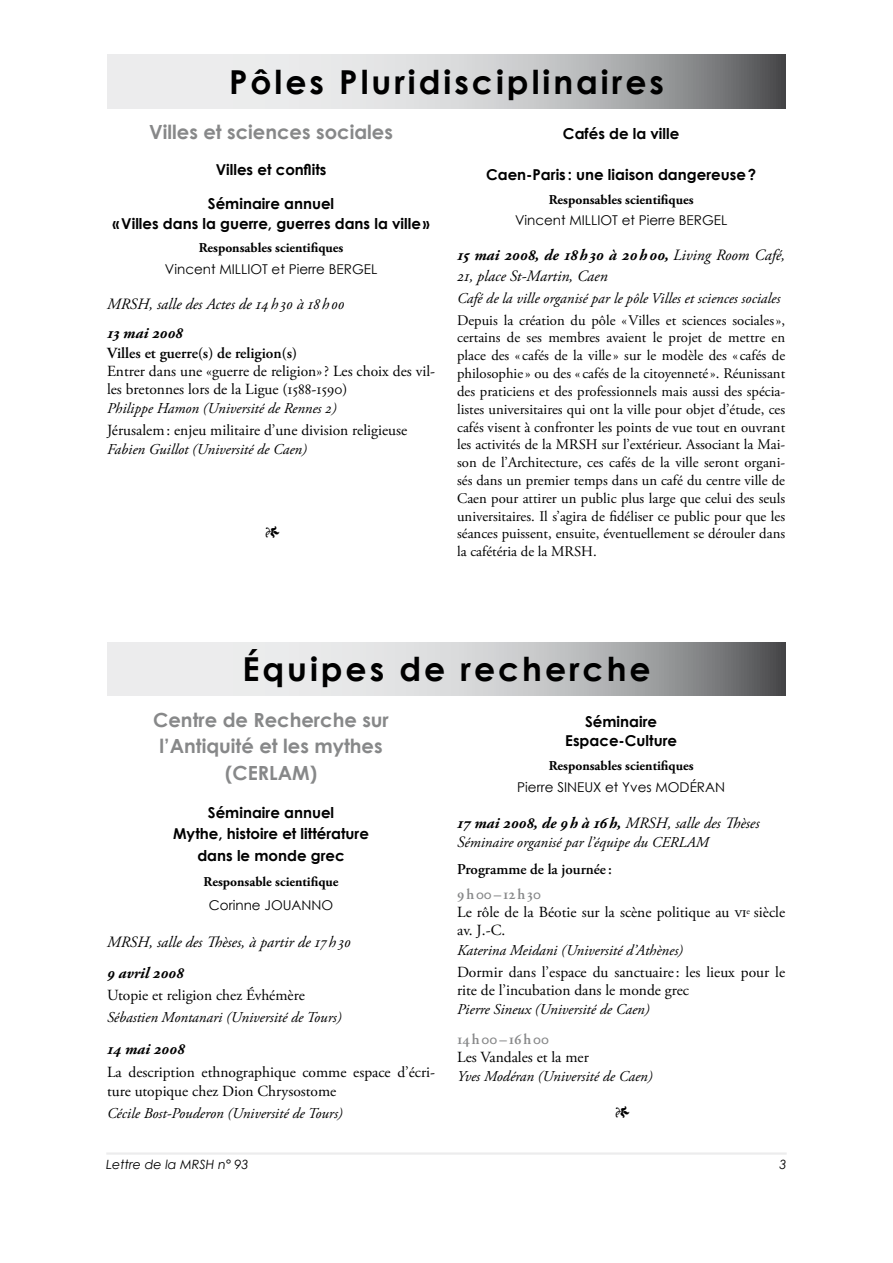
<style>
.page{position:relative;width:893px;height:1263px;background:#fff}
.page>*{position:absolute;margin:0;border:0;box-sizing:border-box;transform-origin:0 0}
.t1{font:700 33px "Century Gothic";letter-spacing:.09em;color:#000}
.t2{font:700 19.5px/26.5px "Century Gothic";color:#878889;text-align:center}
.t3{font:italic 18px "Adobe Garamond Pro";color:#000}
.t4{font:italic 15.75px/20.2px "Adobe Garamond Pro";color:#000}
.t5{font:italic 700 15.75px "Adobe Garamond Pro";color:#000}
.t6{font:15.45px/18px "Adobe Garamond Pro";color:#000}
.t7{font:600 15.45px "Adobe Garamond Pro";color:#000}
.t8{font:italic 15px/27px "Adobe Garamond Pro";color:#000}
.t9{font:700 15px/21.1px "Century Gothic";color:#000;text-align:center}
.t10{font:600 15px "Adobe Garamond Pro";letter-spacing:.065em;color:#878889}
.t11{font:600 15px "Adobe Garamond Pro";letter-spacing:.125em;color:#878889}
.t12{font:14.7px/17.9px "Adobe Garamond Pro";color:#000;text-align:justify}
.t13{font:700 13.5px "Adobe Garamond Pro";color:#000}
.t14{font:13.5px "Century Gothic";color:#000}
.t15{font:italic 12.75px "Century Gothic";color:#000}
.s1{font-weight:700}
.s2{font-weight:400}
.s3{font-size:15.75px}
.s4{font-weight:600;font-style:normal}
</style>
<div class="page">
<hr style="left:106px;top:1152px;width:681px;height:3px;background:#ececed">
<svg style="left:107px;top:55px;width:679px;height:54px;background:#c5c6c7"></svg>
<svg style="left:107px;top:642px;width:679px;height:54px;background:#c5c6c7"></svg>
<h1 class="t1" style="left:229px;top:57px;width:436px">Pôles Pluridisciplinaires</h1>
<h2 class="t2" style="left:149px;top:118px;width:245px">Villes et sciences sociales</h2>
<p class="t9" style="left:216px;top:159px;width:112px">Villes et conflits</p>
<p class="t9" style="left:112px;top:194px;width:319px;line-height:19.2px">Séminaire annuel<br>« Villes dans la guerre, guerres dans la ville »</p>
<p class="t13" style="left:199px;top:240px;width:146px">Responsables scientifiques</p>
<p class="t14" style="left:165px;top:260px;width:214px">Vincent MILLIOT et Pierre BERGEL</p>
<p class="t4" style="left:107px;top:294px;width:239px">MRSH, salle des Actes de 14 h 30 à 18 h 00</p>
<p class="t5" style="left:107px;top:324px;width:77px">13 mai 2008</p>
<p class="t7" style="left:107px;top:345px;width:191px">Villes et guerre(s) de religion(s)</p>
<p class="t6" style="left:107px;top:363px;width:330px">Entrer dans une «guerre de religion»? Les choix des vil&shy;les bretonnes lors de la Ligue (1588-1590)</p>
<p class="t8" style="left:107px;top:395px;width:231px">Philippe Hamon (Université de Rennes 2)</p>
<p class="t6" style="left:107px;top:422px;width:302px">Jérusalem: enjeu militaire d’une division religieuse</p>
<p class="t8" style="left:107px;top:436px;width:201px">Fabien Guillot (Université de Caen)</p>
<p class="t3" style="left:263px;top:521px;width:17px">1</p>
<p class="t9" style="left:563px;top:122px;width:118px">Cafés de la ville</p>
<p class="t9" style="left:486px;top:163px;width:272px">Caen-Paris : une liaison dangereuse ?</p>
<p class="t13" style="left:549px;top:191px;width:146px">Responsables scientifiques</p>
<p class="t14" style="left:515px;top:211px;width:210px">Vincent Milliot et Pierre Bergel</p>
<p class="t4" style="left:457px;top:246px;width:330px"><span class="s1">15 mai 2008, de 18h30 à 20h00,</span> Living Room Café,<br>21, place St-Martin, Caen</p>
<p class="t8" style="left:457px;top:285px;width:325px">Café de la ville organisé par le pôle Villes et sciences sociales</p>
<p class="t12" style="left:457px;top:311px;width:330px">Depuis la création du pôle «Villes et sciences sociales», certains de ses membres avaient le projet de mettre en place des « cafés de la ville» sur le modèle des « cafés de philosophie» ou des « cafés de la citoyenneté». Réunissant des praticiens et des professionnels mais aussi des spécia&shy;listes universitaires qui ont la ville pour objet d’étude, ces cafés visent à confronter les points de vue tout en ouvrant les activités de la MRSH sur l’extérieur. Associant la Mai&shy;son de l’Architecture, ces cafés de la ville seront organi&shy;sés dans un premier temps dans un café du centre ville de Caen pour attirer un public plus large que celui des seuls universitaires. Il s’agira de fidéliser ce public pour que les séances puissent, ensuite, éventuellement se dérouler dans la cafétéria de la MRSH.</p>
<h1 class="t1" style="left:242px;top:644px;width:410px">équipes de recherche</h1>
<h2 class="t2" style="left:153px;top:705px;width:237px">Centre de Recherche sur l’Antiquité et les mythes (CERLAM)</h2>
<p class="t9" style="left:173px;top:801px;width:197px">Séminaire annuel<br>Mythe, histoire et littérature dans le monde grec</p>
<p class="t13" style="left:204px;top:874px;width:137px">Responsable scientifique</p>
<p class="t14" style="left:209px;top:896px;width:73px">Corinne JOUA</p>
<p class="t14" style="left:302px;top:896px;width:32px">NNO</p>
<p class="t4" style="left:107px;top:932px;width:245px">MRSH, salle des Thèses, à partir de 17 h 30</p>
<p class="t5" style="left:107px;top:964px;width:78px">9 avril 2008</p>
<p class="t6" style="left:107px;top:987px;width:199px">Utopie et religion chez Évhémère</p>
<p class="t8" style="left:107px;top:1004px;width:236px">Sébastien Montanari (Université de Tours)</p>
<p class="t5" style="left:107px;top:1040px;width:79px">14 mai 2008</p>
<p class="t6" style="left:107px;top:1062px;width:330px;line-height:19.6px">La description ethnographique comme espace d’écri&shy;ture utopique chez Dion Chrysostome</p>
<p class="t8" style="left:107px;top:1100px;width:237px">Cécile Bost-Pouderon (Université de Tours)</p>
<p class="t15" style="left:106px;top:1156px;width:144px">Lettre de la MRSH n° 93</p>
<p class="t9" style="left:565px;top:711px;width:113px;line-height:19.5px">Séminaire<br>Espace-Culture</p>
<p class="t13" style="left:549px;top:758px;width:146px">Responsables scientifiques</p>
<p class="t14" style="left:517px;top:778px;width:209px">Pierre SINEUX et Yves MODÉRAN</p>
<p class="t5" style="left:457px;top:813px;width:304px">17 mai 2008, de 9h à 16h, <span class="s2">MRSH, salle des Thèses</span></p>
<p class="t8" style="left:457px;top:829px;width:253px"><span class="s3">S</span>éminaire organisé par l’équipe du CERLAM<br><span class="s4">Programme de la journée :</span></p>
<p class="t11" style="left:457px;top:886px;width:85px">9h00–12h30</p>
<p class="t6" style="left:457px;top:904px;width:330px">Le rôle de la Béotie sur la scène politique au vi<sup>e</sup> siècle av. J.-C.</p>
<p class="t8" style="left:457px;top:937px;width:227px">Katerina Meidani (Université d’Athènes)</p>
<p class="t6" style="left:457px;top:963px;width:330px">Dormir dans l’espace du sanctuaire: les lieux pour le rite de l’incubation dans le monde grec</p>
<p class="t8" style="left:457px;top:996px;width:194px">Pierre Sineux (Université de Caen)</p>
<p class="t10" style="left:457px;top:1030px;width:94px">14h00–16h00</p>
<p class="t6" style="left:457px;top:1048px;width:133px">Les Vandales et la mer</p>
<p class="t8" style="left:457px;top:1063px;width:197px">Yves Modéran (Université de Caen)</p>
<p class="t3" style="left:613px;top:1101px;width:17px">1</p>
</div>
